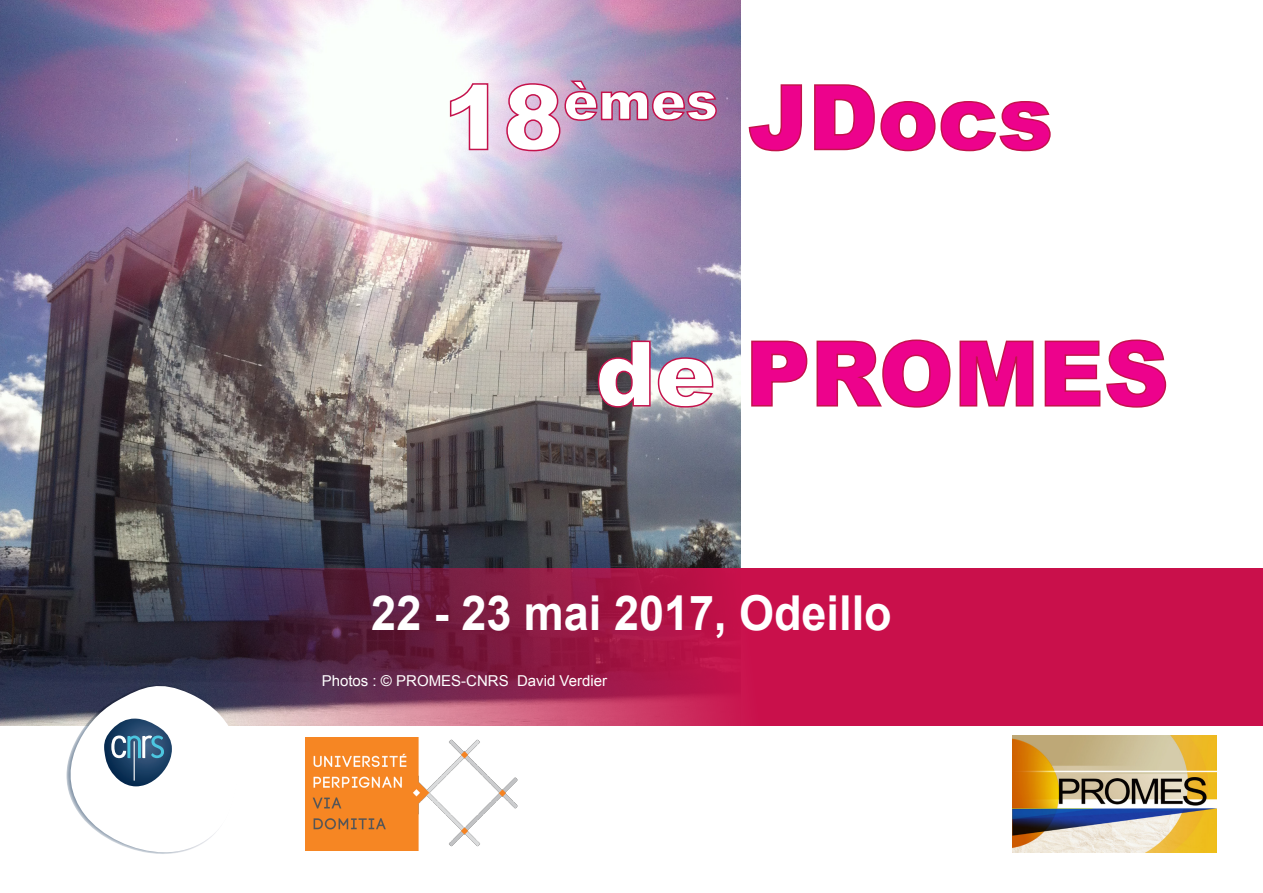
<style>
.page{position:relative;width:1263px;height:893px;background:#fff}
.page>*{position:absolute;margin:0;border:0;box-sizing:border-box;transform-origin:0 0}
.contacts{font:900 90px "Arial";color:#ed028c}
.t1{font:700 48.15px "Arial";color:#fff;scale:.93 1}
.t2{font:15px "Arial";color:#fff}
.s1{color:#fff}
</style>
<div class="page">
<img style="left:0;top:0;width:741px;height:568px">
<svg style="left:449px;top:82px;width:40px;height:69px"></svg>
<svg style="left:505px;top:80px;width:213px;height:72px;background:#b68bb2"></svg>
<svg style="left:748px;top:84px;width:55px;height:68px"></svg>
<svg style="left:814px;top:84px;width:237px;height:68px"></svg>
<svg style="left:597px;top:340px;width:54px;height:68px;background:#745d67"></svg>
<svg style="left:657px;top:357px;width:57px;height:51px"></svg>
<svg style="left:751px;top:340px;width:57px;height:67px"></svg>
<svg style="left:816px;top:339px;width:135px;height:69px"></svg>
<svg style="left:959px;top:340px;width:75px;height:67px"></svg>
<svg style="left:1044px;top:339px;width:123px;height:69px"></svg>
<svg style="left:0;top:568px;width:1263px;height:158px;background:#951f4a"></svg>
<svg style="left:66px;top:684px;width:170px;height:170px"></svg>
<hr style="left:134px;top:741px;width:1px;height:40px;background:#fff">
<img style="left:305px;top:737px;width:213px;height:113px">
<img style="left:1012px;top:735px;width:205px;height:117px">
<p class="contacts" style="left:443px;top:52px;width:611px"><span class="s1">18</span><sup>èmes</sup> JDocs</p>
<p class="contacts" style="left:595px;top:308px;width:575px"><span class="s1">de</span> PROMES</p>
<p class="t1" style="left:371px;top:581px;width:561px">22 - 23 mai 2017, Odeillo</p>
<p class="t2" style="left:322px;top:671px;width:287px">Photos : © PROMES-CNRS David Verdier</p>
</div>
